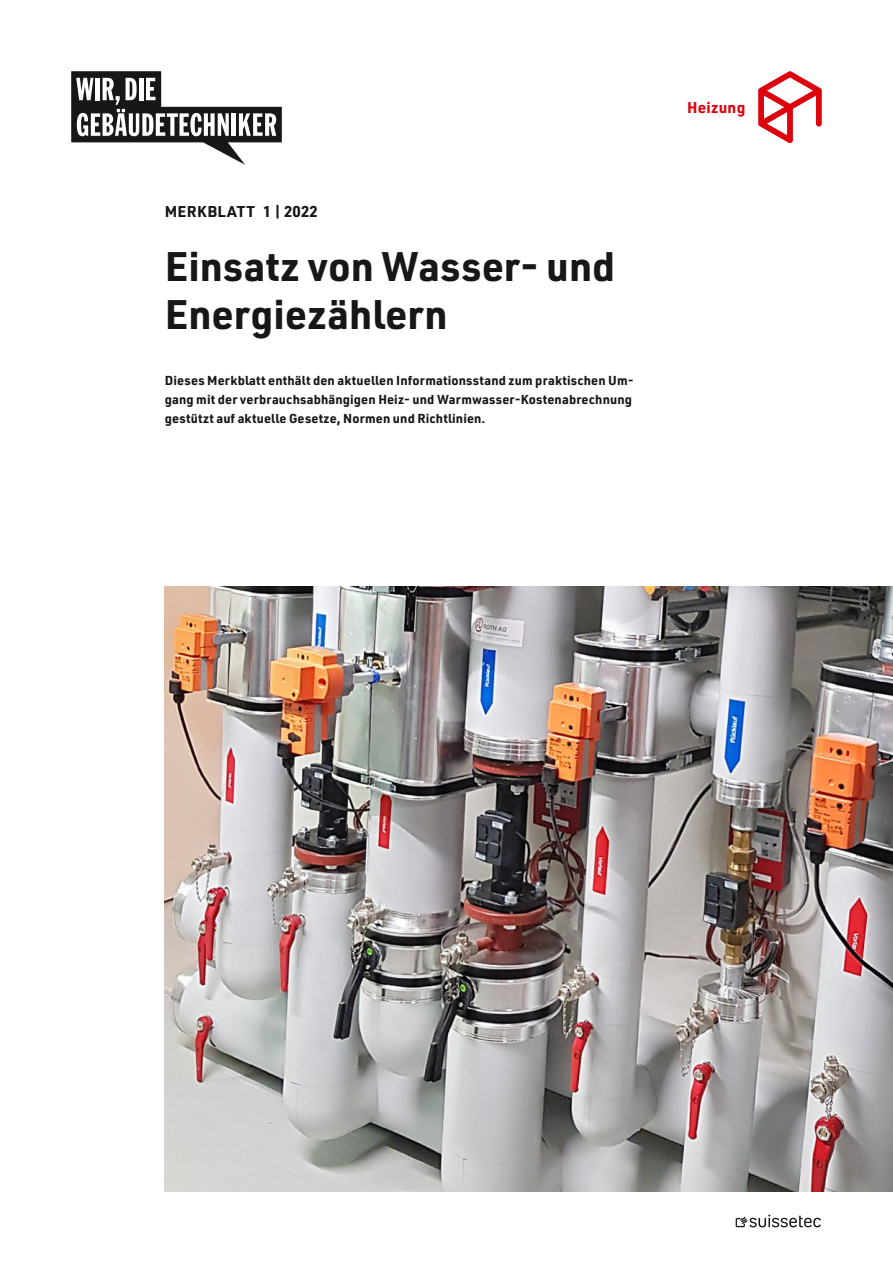
<style>
.page{position:relative;width:893px;height:1263px;background:#fff}
.page>*{position:absolute;margin:0;border:0;box-sizing:border-box;transform-origin:0 0}
.t1{font:700 40.5px/48px "URWDIN";color:#181716}
.t2{font:700 15.3px "URWDIN";letter-spacing:.02em;color:#181716}
.t3{font:700 15.3px "URWDIN";letter-spacing:.015em;color:#dc030e}
.t4{font:700 12.75px/18.8px "URWDIN";letter-spacing:.01em;color:#181716}
</style>
<div class="page">
<svg style="left:736px;top:1214px;width:85px;height:13px"></svg>
<img style="left:165px;top:586px;width:728px;height:606px">
<svg style="left:71px;top:71px;width:211px;height:94px"></svg>
<svg style="left:758px;top:71px;width:64px;height:72px"></svg>
<p class="t2" style="left:165px;top:201px;width:154px">MERKBLATT 1 | 2022</p>
<h1 class="t1" style="left:165px;top:241px;width:452px">Einsatz von Wasser- und<br>Energiezählern</h1>
<p class="t4" style="left:165px;top:371px;width:470px">Dieses Merkblatt enthält den aktuellen Informationsstand zum praktischen Um&shy;gang mit der verbrauchsabhängigen Heiz- und Warmwasser-Kostenabrechnung gestützt auf aktuelle Gesetze, Normen und Richtlinien.</p>
<p class="t3" style="left:687px;top:97px;width:60px">Heizung</p>
</div>
